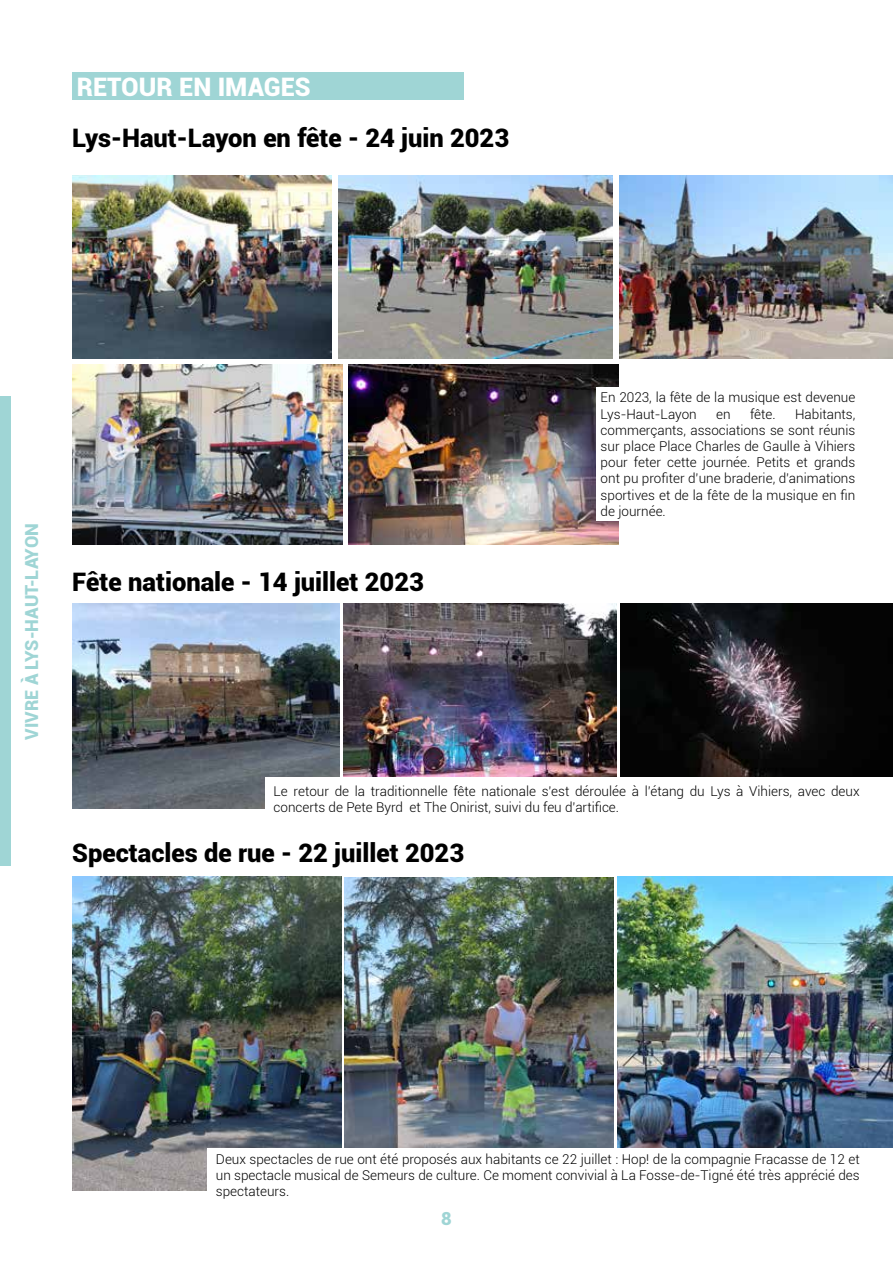
<style>
.page{position:relative;width:893px;height:1263px;background:#fff}
.page>*{position:absolute;margin:0;border:0;box-sizing:border-box;transform-origin:0 0}
.t1{font:900 25.5px "Roboto";color:#000}
.t2{font:900 25.5px "Roboto";color:#fff}
.t3{font:900 18px "Roboto";color:#9fd5d5}
.t4{font:300 13.5px/16.2px "Roboto";color:#000}
</style>
<div class="page">
<div style="left:0;top:396px;width:11px;height:470px;background:#9fd5d5"></div>
<div style="left:72px;top:72px;width:392px;height:28px;background:#9fd5d5"></div>
<img style="left:73px;top:176px;width:258px;height:182px">
<img style="left:339px;top:176px;width:273px;height:182px">
<img style="left:620px;top:176px;width:273px;height:182px">
<img style="left:72px;top:365px;width:270px;height:179px">
<img style="left:349px;top:365px;width:269px;height:179px">
<img style="left:72px;top:877px;width:269px;height:313px">
<img style="left:344px;top:877px;width:269px;height:271px">
<img style="left:617px;top:877px;width:276px;height:271px">
<img style="left:72px;top:604px;width:267px;height:205px">
<img style="left:343px;top:604px;width:273px;height:173px">
<img style="left:620px;top:604px;width:273px;height:173px">
<div style="left:596px;top:387px;width:259px;height:134px;background:#fff"></div>
<div style="left:265px;top:777px;width:628px;height:43px;background:#fff"></div>
<div style="left:207px;top:1148px;width:686px;height:53px;background:#fff"></div>
<h1 class="t2" style="left:77px;top:69px;width:236px">RETOUR EN IMAGES</h1>
<h1 class="t1" style="left:72px;top:119px;width:438px">Lys-Haut-Layon en fête - 24 juin 2023</h1>
<h2 class="t3" style="left:19px;top:740px;width:218px;rotate:-90deg">VIVRE À LYS-HAUT-LAYON</h2>
<h1 class="t1" style="left:72px;top:564px;width:353px">Fête nationale - 14 juillet 2023</h1>
<p class="t4" style="left:601px;top:389px;width:256px">En 2023, la fête de la musique est devenue<br>Lys-Haut-Layon</p>
<p class="t4" style="left:716px;top:405px;width:16px">en</p>
<p class="t4" style="left:750px;top:405px;width:27px">fête.</p>
<p class="t4" style="left:601px;top:405px;width:256px;text-align:justify;text-indent:194px">Habitants, commerçants, associations se sont réunis sur place Place Charles de Gaulle à Vihiers pour feter cette journée. Petits et grands ont pu profiter d’une braderie, d’animations sportives et de la fête de la musique en fin de journée.</p>
<p class="t4" style="left:274px;top:782px;width:588px">Le retour de la traditionnelle fête nationale s’est déroulée à l’étang du Lys à Vihiers, avec deux concerts de Pete Byrd et The Onirist, suivi du feu d’artifice.</p>
<h1 class="t1" style="left:72px;top:834px;width:393px">Spectacles de rue - 22 juillet 2023</h1>
<p class="t4" style="left:216px;top:1150px;width:645px;text-align:justify">Deux spectacles de rue ont été proposés aux habitants ce 22 juillet : Hop! de la compagnie Fracasse de 12 et un spectacle musical de Semeurs de culture. Ce moment convivial à La Fosse-de-Tigné été très apprécié des spectateurs.</p>
<h2 class="t3" style="left:441px;top:1206px;width:12px">8</h2>
</div>
